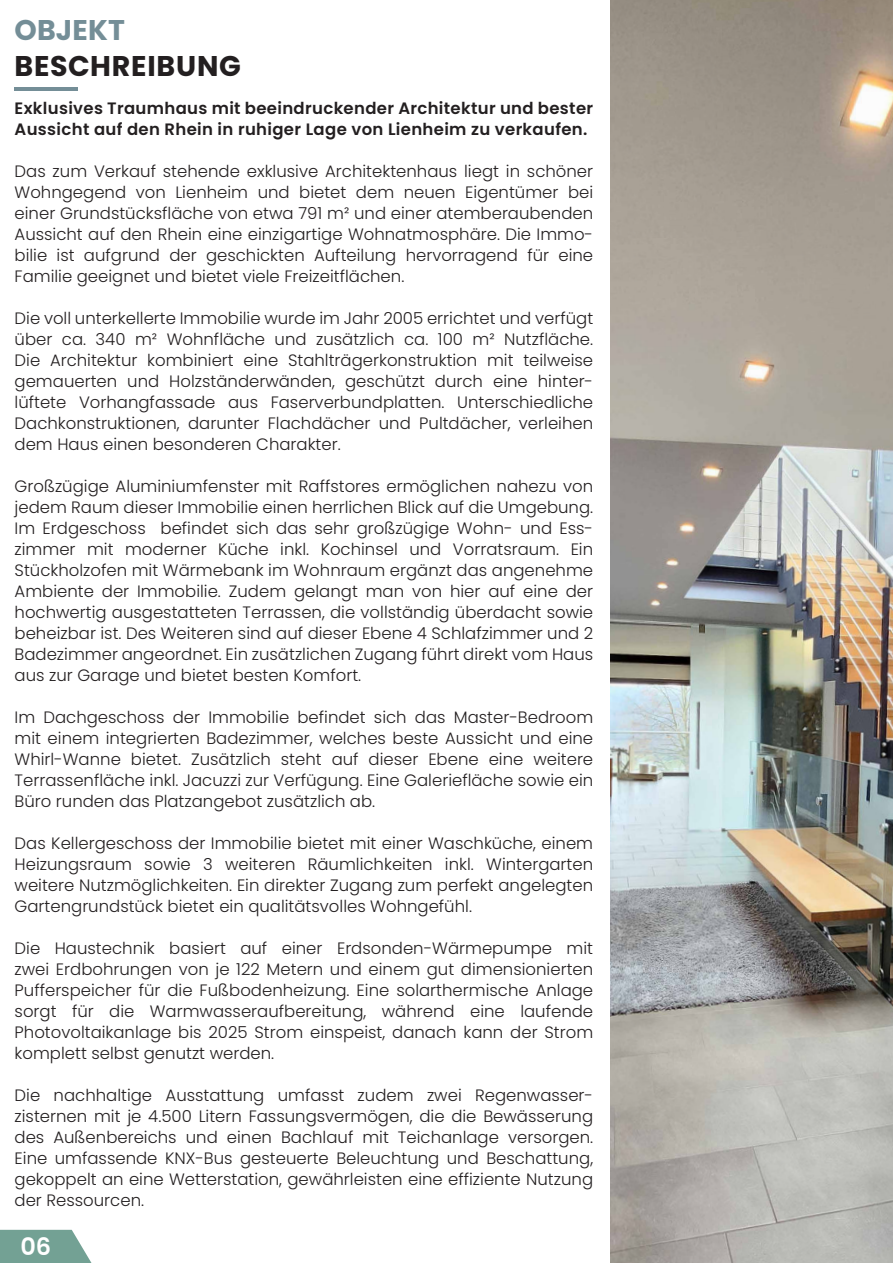
<style>
.page{position:relative;width:893px;height:1263px;background:#fff}
.page>*{position:absolute;margin:0;border:0;box-sizing:border-box;transform-origin:0 0}
.t1{font:700 28.5px "Poppins";letter-spacing:.025em;color:#231f20}
.t2{font:700 28.5px "Poppins";letter-spacing:.005em;color:#748e97}
.t3{font:600 24px "Poppins";color:#fff}
.t4{font:300 16.5px/21px "Poppins";color:#231f20;text-align:justify}
.t5{font:600 16.5px/21px "Poppins";letter-spacing:.02em;color:#231f20}
</style>
<div class="page">
<img style="left:610px;top:0;width:283px;height:1263px">
<hr style="left:15px;top:87px;width:63px;height:3px;background:#748e97">
<svg style="left:0;top:1230px;width:91px;height:33px;background:#81aa9e"></svg>
<h1 class="t2" style="left:15px;top:14px;width:112px">OBJEKT</h1>
<h1 class="t1" style="left:15px;top:50px;width:228px">BESCHREIBUNG</h1>
<p class="t5" style="left:15px;top:98px;width:580px">Exklusives Traumhaus mit beeindruckender Architektur und bester<br>Aussicht auf den Rhein in ruhiger Lage von Lienheim zu verkaufen.</p>
<p class="t4" style="left:15px;top:161px;width:580px">Das zum Verkauf stehende exklusive Architektenhaus liegt in schöner Wohngegend von Lienheim und bietet dem neuen Eigentümer bei einer Grundstücksfläche von etwa 791 m² und einer atemberaubenden Aussicht auf den Rhein eine einzigartige Wohnatmosphäre. Die Immo&shy;bilie ist aufgrund der geschickten Aufteilung hervorragend für eine Familie geeignet und bietet viele Freizeitflächen.</p>
<p class="t4" style="left:15px;top:308px;width:580px">Die voll unterkellerte Immobilie wurde im Jahr 2005 errichtet und verfügt über ca. 340 m² Wohnfläche und zusätzlich ca. 100 m² Nutzfläche.<br>Die Architektur kombiniert eine Stahlträgerkonstruktion mit teilweise gemauerten und Holzständerwänden, geschützt durch eine hinter&shy;lüftete Vorhangfassade aus Faserverbundplatten. Unterschiedliche Dachkonstruktionen, darunter Flachdächer und Pultdächer, verleihen dem Haus einen besonderen Charakter.</p>
<p class="t4" style="left:15px;top:476px;width:580px">Großzügige Aluminiumfenster mit Raffstores ermöglichen nahezu von jedem Raum dieser Immobilie einen herrlichen Blick auf die Umgebung.<br>Im Erdgeschoss befindet sich das sehr großzügige Wohn- und Ess&shy;zimmer mit moderner Küche inkl. Kochinsel und Vorratsraum. Ein Stückholzofen mit Wärmebank im Wohnraum ergänzt das angenehme Ambiente der Immobilie. Zudem gelangt man von hier auf eine der hochwertig ausgestatteten Terrassen, die vollständig überdacht sowie beheizbar ist. Des Weiteren sind auf dieser Ebene 4 Schlafzimmer und 2<br>Badezimmer angeordnet. Ein zusätzlichen Zugang führt direkt vom Haus aus zur Garage und bietet besten Komfort.</p>
<p class="t4" style="left:15px;top:707px;width:580px">Im Dachgeschoss der Immobilie befindet sich das Master-Bedroom mit einem integrierten Badezimmer, welches beste Aussicht und eine Whirl-Wanne bietet. Zusätzlich steht auf dieser Ebene eine weitere Terrassenfläche inkl. Jacuzzi zur Verfügung. Eine Galeriefläche sowie ein Büro runden das Platzangebot zusätzlich ab.</p>
<p class="t4" style="left:15px;top:833px;width:580px">Das Kellergeschoss der Immobilie bietet mit einer Waschküche, einem Heizungsraum sowie 3 weiteren Räumlichkeiten inkl. Wintergarten weitere Nutzmöglichkeiten. Ein direkter Zugang zum perfekt angelegten Gartengrundstück bietet ein qualitätsvolles Wohngefühl.</p>
<p class="t4" style="left:15px;top:938px;width:580px">Die Haustechnik basiert auf einer Erdsonden-Wärmepumpe mit zwei Erdbohrungen von je 122 Metern und einem gut dimensionierten Pufferspeicher für die Fußbodenheizung. Eine solarthermische Anlage sorgt für die Warmwasseraufbereitung, während eine laufende Photovoltaikanlage bis 2025 Strom einspeist, danach kann der Strom komplett selbst genutzt werden.</p>
<p class="t4" style="left:15px;top:1085px;width:580px">Die nachhaltige Ausstattung umfasst zudem zwei Regenwasser&shy;zisternen mit je 4.500 Litern Fassungsvermögen, die die Bewässerung des Außenbereichs und einen Bachlauf mit Teichanlage versorgen.<br>Eine umfassende KNX-Bus gesteuerte Beleuchtung und Beschattung, gekoppelt an eine Wetterstation, gewährleisten eine effiziente Nutzung der Ressourcen.</p>
<h2 class="t3" style="left:21px;top:1233px;width:32px">06</h2>
</div>
